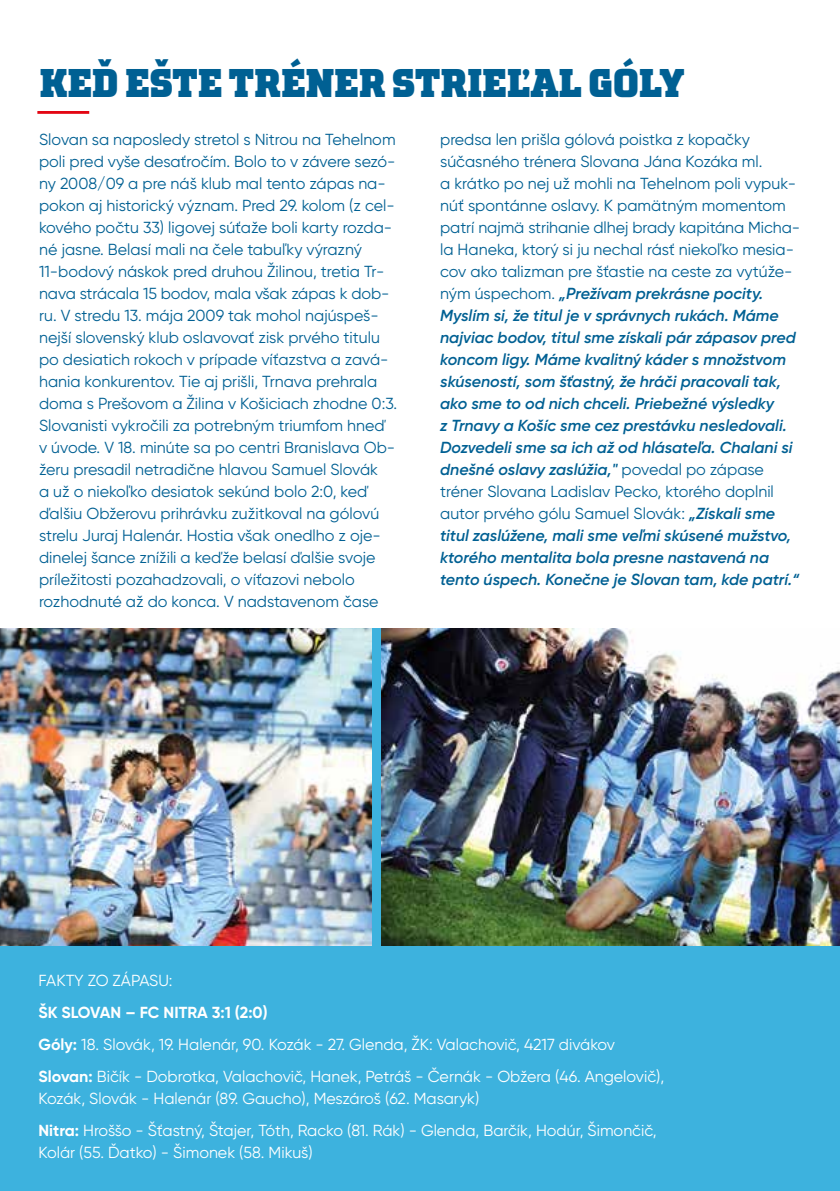
<style>
.page{position:relative;width:840px;height:1191px;background:#fff}
.page>*{position:absolute;margin:0;border:0;box-sizing:border-box;transform-origin:0 0}
.t1{font:900 40px "TT Polls";letter-spacing:-.03em;color:#006093}
.t2{font:16px/22px "Gilroy";color:#006093}
.t3{font:italic 600 16px/22px "Gilroy";color:#006093}
.t4{font:16px/32px "Gilroy";color:#fff}
.s1{font-weight:400;font-style:normal}
.s2{font-weight:700}
</style>
<div class="page">
<div style="left:0;top:628px;width:839px;height:563px;background:#3db2de"></div>
<hr style="left:37px;top:111px;width:52px;height:3px;background:#e30613">
<img style="left:381px;top:628px;width:458px;height:317px">
<img style="left:0;top:628px;width:371px;height:317px">
<h1 class="t1" style="left:39px;top:57px;width:647px">KEĎ EŠTE TRÉNER STRIEĽAL GÓLY</h1>
<p class="t2" style="left:39px;top:128px;width:359px">Slovan sa naposledy stretol s Nitrou na Tehelnom poli pred vyše desaťročím. Bolo to v závere sezó&shy;ny 2008/09 a pre náš klub mal tento zápas na&shy;pokon aj historický význam. Pred 29. kolom (z cel&shy;kového počtu 33) ligovej súťaže boli karty rozda&shy;né jasne. Belasí mali na čele tabuľky výrazný 11-bodový náskok pred druhou Žilinou, tretia Tr&shy;nava strácala 15 bodov, mala však zápas k dob&shy;ru. V stredu 13. mája 2009 tak mohol najúspeš&shy;nejší slovenský klub oslavovať zisk prvého titulu po desiatich rokoch v prípade víťazstva a zavá&shy;hania konkurentov. Tie aj prišli, Trnava prehrala doma s Prešovom a Žilina v Košiciach zhodne 0:3.<br>Slovanisti vykročili za potrebným triumfom hneď v úvode. V 18. minúte sa po centri Branislava Ob&shy;žeru presadil netradične hlavou Samuel Slovák<br>a už o niekoľko desiatok sekúnd bolo 2:0, keď ďalšiu Obžerovu prihrávku zužitkoval na gólovú strelu Juraj Halenár. Hostia však onedlho z oje&shy;dinelej šance znížili a keďže belasí ďalšie svoje príležitosti pozahadzovali, o víťazovi nebolo rozhodnuté až do konca. V nadstavenom čase</p>
<p class="t3" style="left:440px;top:128px;width:361px"><span class="s1">predsa len prišla gólová poistka z kopačky súčasného trénera Slovana Jána Kozáka ml.<br>a krátko po nej už mohli na Tehelnom poli vypuk&shy;núť spontánne oslavy. K pamätným momentom patrí najmä strihanie dlhej brady kapitána Micha&shy;la Haneka, ktorý si ju nechal rásť niekoľko mesia&shy;cov ako talizman pre šťastie na ceste za vytúže&shy;ným úspechom.</span> „Prežívam prekrásne pocity.<br>Myslím si, že titul je v správnych rukách. Máme najviac bodov, titul sme získali pár zápasov pred koncom ligy. Máme kvalitný káder s množstvom skúseností, som šťastný, že hráči pracovali tak, ako sme to od nich chceli. Priebežné výsledky<br>z Trnavy a Košíc sme cez prestávku nesledovali.<br>Dozvedeli sme sa ich až od hlásateľa. Chalani si dnešné oslavy zaslúžia," <span class="s1">povedal po zápase tréner Slovana Ladislav Pecko, ktorého doplnil autor prvého gólu Samuel Slovák:</span> „Získali sme titul zaslúžene, mali sme veľmi skúsené mužstvo, ktorého mentalita bola presne nastavená na tento úspech. Konečne je Slovan tam, kde patrí.“</p>
<p class="t4" style="left:38px;top:964px;width:135px">FAKTY ZO ZÁPASU:</p>
<p class="t4" style="left:38px;top:996px;width:627px"><span class="s2">ŠK SLOVAN – FC NITRA 3:1 (2:0)<br>Góly:</span> 18. Slovák, 19. Halenár, 90. Kozák - 27. Glenda, ŽK: Valachovič, 4217 divákov<br><span class="s2">Slovan:</span> Bičík - Dobrotka, Valachovič, Hanek, Petráš - Černák - Obžera (46. Angelovič),</p>
<p class="t4" style="left:38px;top:1082px;width:619px">Kozák, Slovák - Halenár (89. Gaucho), Meszároš (62. Masaryk)<br><span class="s2">Nitra:</span> Hroššo - Šťastný, Štajer, Tóth, Racko (81. Rák) - Glenda, Barčík, Hodúr, Šimončič,</p>
<p class="t4" style="left:38px;top:1136px;width:275px">Kolár (55. Ďatko) - Šimonek (58. Mikuš)</p>
</div>
